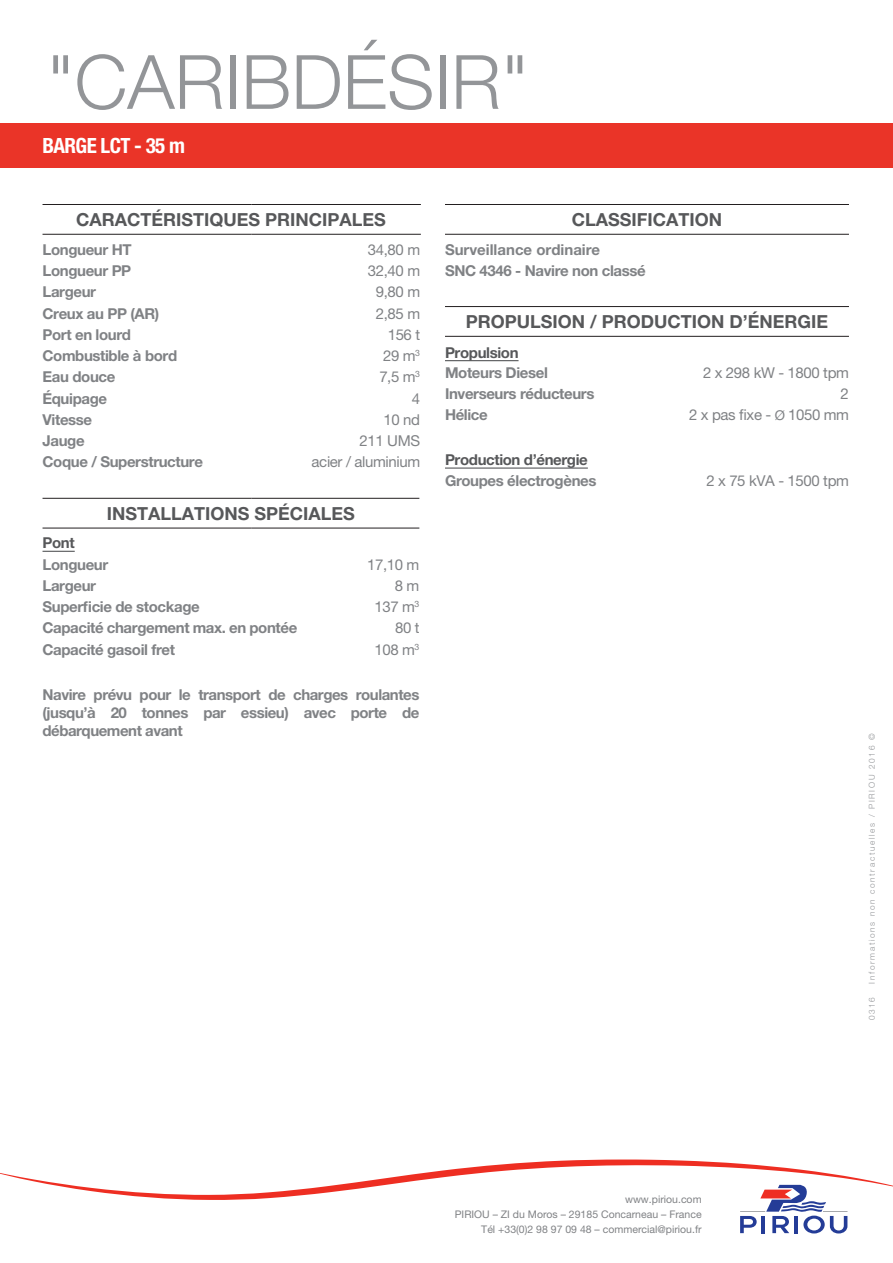
<style>
.page{position:relative;width:893px;height:1263px;background:#fff}
.page>*{position:absolute;margin:0;border:0;box-sizing:border-box;transform-origin:0 0}
.t1{font:300 75px "Helvetica Neue LT Pro";color:#939598}
.t2{font:700 condensed 21px "Helvetica Neue LT Pro";letter-spacing:-.03em;color:#fff}
.t3{font:700 18px "Helvetica Neue LT Pro";color:#57585a}
.t4{font:700 15px/18px "Helvetica Neue LT Pro";letter-spacing:-.025em;color:#808285;text-align:justify}
.t5{font:15px "Helvetica Neue LT Pro";letter-spacing:-.025em;color:#808285}
.t6{font:700 15px/21.3px "Helvetica Neue LT Pro";color:#808285}
.t7{font:700 15px "Helvetica Neue LT Pro";letter-spacing:-.025em;color:#57585a}
.t8{font:10.5px/15px "Helvetica Neue LT Pro";color:#808285;text-align:right}
.t9{font:300 8.25px "Helvetica Neue LT Pro";letter-spacing:.2em;color:#939598}
.s1{font-size:13.5px}
</style>
<div class="page">
<hr style="left:43px;top:204px;width:209px;height:1px;background:#231f20">
<hr style="left:252px;top:204px;width:169px;height:1px;background:#231f20">
<hr style="left:43px;top:234px;width:209px;height:1px;background:#231f20">
<hr style="left:252px;top:234px;width:169px;height:1px;background:#231f20">
<hr style="left:43px;top:498px;width:209px;height:1px;background:#231f20">
<hr style="left:252px;top:498px;width:167px;height:1px;background:#231f20">
<hr style="left:43px;top:528px;width:209px;height:1px;background:#231f20">
<hr style="left:252px;top:528px;width:167px;height:1px;background:#231f20">
<hr style="left:43px;top:551px;width:32px;height:1px;background:#57585a">
<hr style="left:445px;top:336px;width:202px;height:1px;background:#231f20">
<hr style="left:647px;top:336px;width:202px;height:1px;background:#231f20">
<hr style="left:445px;top:204px;width:202px;height:1px;background:#231f20">
<hr style="left:647px;top:204px;width:202px;height:1px;background:#231f20">
<hr style="left:445px;top:234px;width:202px;height:1px;background:#231f20">
<hr style="left:647px;top:234px;width:202px;height:1px;background:#231f20">
<hr style="left:445px;top:306px;width:202px;height:1px;background:#231f20">
<hr style="left:647px;top:306px;width:202px;height:1px;background:#231f20">
<hr style="left:445px;top:360px;width:74px;height:1px;background:#57585a">
<hr style="left:445px;top:467px;width:143px;height:2px;background:#57585a">
<svg style="left:0;top:1159px;width:893px;height:74px"></svg>
<div style="left:0;top:123px;width:893px;height:45px;background:#ea3428"></div>
<h1 class="t1" style="left:47px;top:36px;width:484px">"CARIBDÉSIR"</h1>
<h2 class="t2" style="left:43px;top:133px;width:144px">BARGE LCT - 35 M</h2>
<p class="t3" style="left:76px;top:208px;width:311px">CARACTÉRISTIQUES PRINCIPALES</p>
<p class="t4" style="left:43px;top:240px;width:91px">Longueur HT</p>
<p class="t5" style="left:368px;top:241px;width:54px">34,80 m</p>
<p class="t4" style="left:43px;top:261px;width:90px">Longueur PP</p>
<p class="t5" style="left:368px;top:262px;width:54px">32,40 m</p>
<p class="t4" style="left:43px;top:283px;width:55px">Largeur</p>
<p class="t5" style="left:376px;top:283px;width:46px">9,80 m</p>
<p class="t4" style="left:43px;top:304px;width:118px">Creux au PP (AR)</p>
<p class="t5" style="left:376px;top:304px;width:46px">2,85 m</p>
<p class="t4" style="left:43px;top:325px;width:90px">Port en lourd</p>
<p class="t5" style="left:388px;top:326px;width:34px">156 t</p>
<p class="t4" style="left:43px;top:346px;width:136px">Combustible à bord</p>
<p class="t5" style="left:383px;top:347px;width:38px">29 m<sup>3</sup></p>
<p class="t4" style="left:43px;top:368px;width:74px">Eau douce</p>
<p class="t5" style="left:379px;top:368px;width:42px">7,5 m<sup>3</sup></p>
<p class="t4" style="left:43px;top:389px;width:66px">Équipage</p>
<p class="t5" style="left:412px;top:389px;width:10px">4</p>
<p class="t4" style="left:43px;top:410px;width:51px">Vitesse</p>
<p class="t5" style="left:384px;top:411px;width:38px">10 nd</p>
<p class="t4" style="left:43px;top:431px;width:44px">Jauge</p>
<p class="t5" style="left:360px;top:432px;width:62px">211 UMS</p>
<p class="t4" style="left:43px;top:453px;width:162px">Coque / Superstructure</p>
<p class="t5" style="left:312px;top:453px;width:110px">acier / aluminium</p>
<p class="t3" style="left:107px;top:502px;width:250px">INSTALLATIONS SPÉCIALES</p>
<p class="t7" style="left:43px;top:534px;width:34px">Pont</p>
<p class="t4" style="left:43px;top:555px;width:67px">Longueur</p>
<p class="t5" style="left:367px;top:555px;width:54px">17,10 m</p>
<p class="t4" style="left:43px;top:576px;width:55px">Largeur</p>
<p class="t5" style="left:395px;top:576px;width:26px">8 m</p>
<p class="t4" style="left:43px;top:597px;width:159px">Superficie de stockage</p>
<p class="t5" style="left:374px;top:598px;width:46px">137 m<sup>3</sup></p>
<p class="t4" style="left:43px;top:619px;width:256px">Capacité chargement max. en pontée</p>
<p class="t5" style="left:395px;top:619px;width:26px">80 t</p>
<p class="t4" style="left:43px;top:640px;width:134px">Capacité gasoil fret</p>
<p class="t5" style="left:374px;top:640px;width:46px">108 m<sup>3</sup></p>
<p class="t4" style="left:43px;top:686px;width:378px">Navire prévu pour le transport de charges roulantes (jusqu’à 20 tonnes par essieu) avec porte de débarquement avant</p>
<p class="t3" style="left:572px;top:208px;width:25px">Classi</p>
<p class="t3" style="left:637px;top:208px;width:22px">fication</p>
<p class="t6" style="left:445px;top:238px;width:202px">Surveillance ordinaire<br>SNC 4346 - Navire non classé</p>
<p class="t3" style="left:466px;top:310px;width:364px">PROPULSION / PRODUCTION D’ÉNERGIE</p>
<p class="t7" style="left:445px;top:343px;width:75px">Propulsion</p>
<p class="t4" style="left:445px;top:363px;width:104px">Moteurs Diesel</p>
<p class="t5" style="left:703px;top:364px;width:147px">2 x 298 kW - 1800 tpm</p>
<p class="t4" style="left:445px;top:384px;width:151px">Inverseurs réducteurs</p>
<p class="t5" style="left:841px;top:385px;width:10px">2</p>
<p class="t4" style="left:445px;top:406px;width:44px">Hélice</p>
<p class="t5" style="left:689px;top:406px;width:161px">2 x pas fixe - <span class="s1">Ø</span> 1050 mm</p>
<p class="t7" style="left:445px;top:450px;width:144px">Production d’énergie</p>
<p class="t4" style="left:445px;top:472px;width:153px">Groupes électrogènes</p>
<p class="t5" style="left:706px;top:472px;width:144px">2 x 75 kVA - 1500 tpm</p>
<p class="t9" style="left:867px;top:984px;width:251px;rotate:-90deg">I NFORMATIONS NON CONTRACTUELLES / PIRI OU 2016 ©</p>
<p class="t9" style="left:867px;top:1020px;width:25px;rotate:-90deg">0316</p>
<p class="t8" style="left:455px;top:1192px;width:248px">www.piriou.com<br>PIRIOU – ZI du Moros – 29185 Concarneau – France<br>Tél +33(0)2 98 97 09 48 – commercial@piriou.fr</p>
</div>
